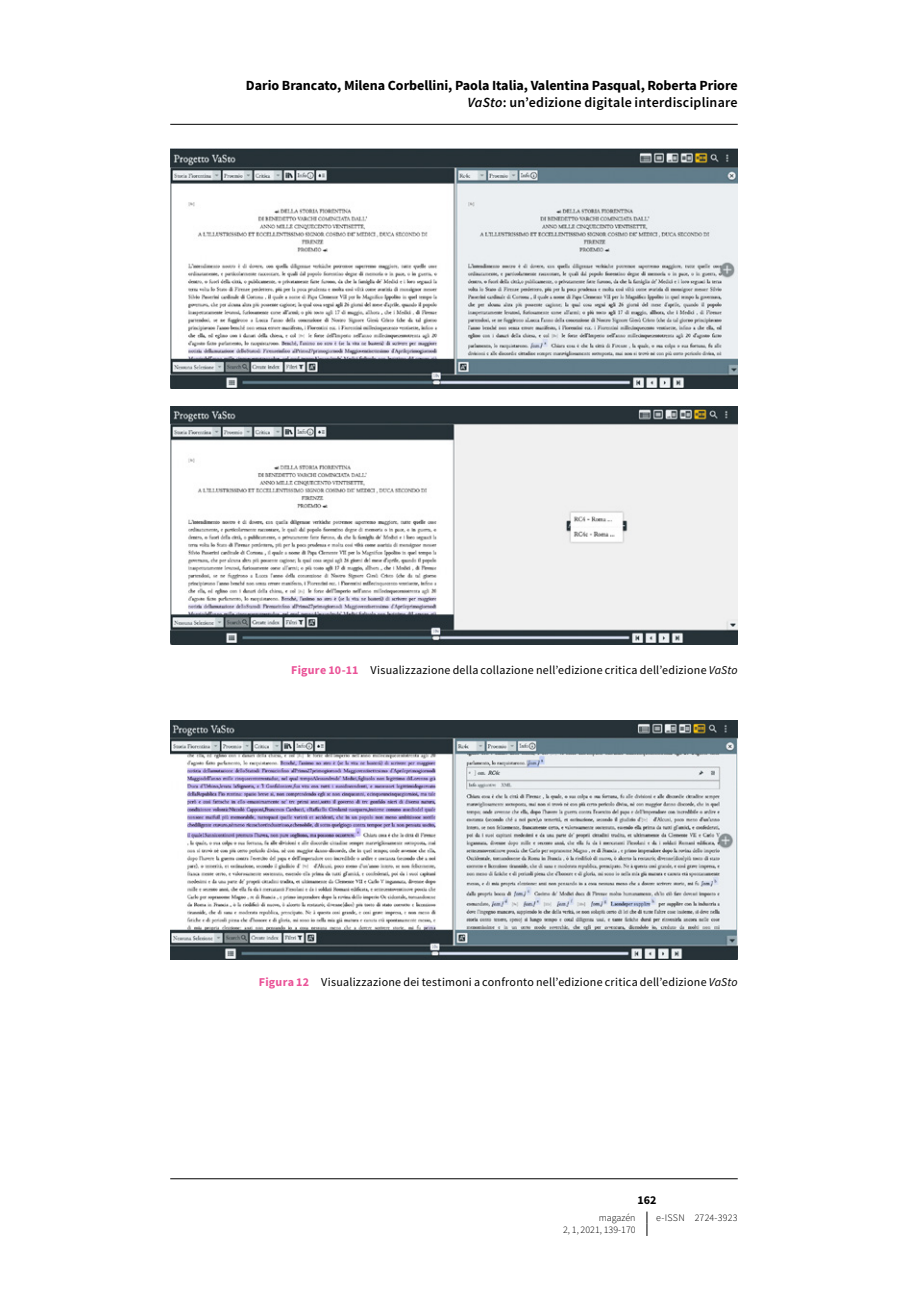
<style>
.page{position:relative;width:908px;height:1304px;background:#fff}
.page>*{position:absolute;margin:0;border:0;box-sizing:border-box;transform-origin:0 0}
.t1{font:700 14px/17.6px "Source Sans Pro";color:#000;text-align:right}
.t2{font:12px "Source Sans Pro";letter-spacing:.02em;color:#000}
.t3{font:700 12px "Source Sans Pro";color:#000}
.t4{font:300 10px "Source Sans Pro";color:#000}
.t5{font:300 10px "Source Sans Pro";letter-spacing:.02em;color:#000}
.s1{font-weight:600;font-style:italic}
.s2{font-weight:600}
.s3{font-weight:700;color:#ea5297}
.s4{font-style:italic}
</style>
<div class="page">
<svg style="left:646px;top:1212px;width:1px;height:24px"></svg>
<img style="left:170px;top:148px;width:567px;height:240px">
<img style="left:170px;top:406px;width:567px;height:239px">
<img style="left:170px;top:721px;width:567px;height:238px">
<hr style="left:170px;top:124px;width:567px;height:1px;background:#000">
<hr style="left:170px;top:1178px;width:567px;height:1px;background:#000">
<p class="t1" style="left:246px;top:76px;width:493px">Dario Brancato, Milena Corbellini, Paola Italia, Valentina Pasqual, Roberta Priore<br><span class="s1">VaSto</span><span class="s2">: un’edizione digitale interdisciplinare</span></p>
<p class="t2" style="left:291px;top:662px;width:448px"><span class="s3">Figure 10-11</span> Visualizzazione della collazione nell’edizione critica dell’edizione <span class="s4">VaSto</span></p>
<p class="t2" style="left:259px;top:974px;width:480px"><span class="s3">Figura 12</span> Visualizzazione dei testimoni a confronto nell’edizione critica dell’edizione <span class="s4">VaSto</span></p>
<p class="t3" style="left:637px;top:1192px;width:21px">162</p>
<p class="t4" style="left:598px;top:1212px;width:38px">magazén</p>
<p class="t5" style="left:656px;top:1212px;width:83px">e-ISSN 2724-3923</p>
<p class="t4" style="left:563px;top:1224px;width:74px">2, 1, 2021, 139-170</p>
</div>
